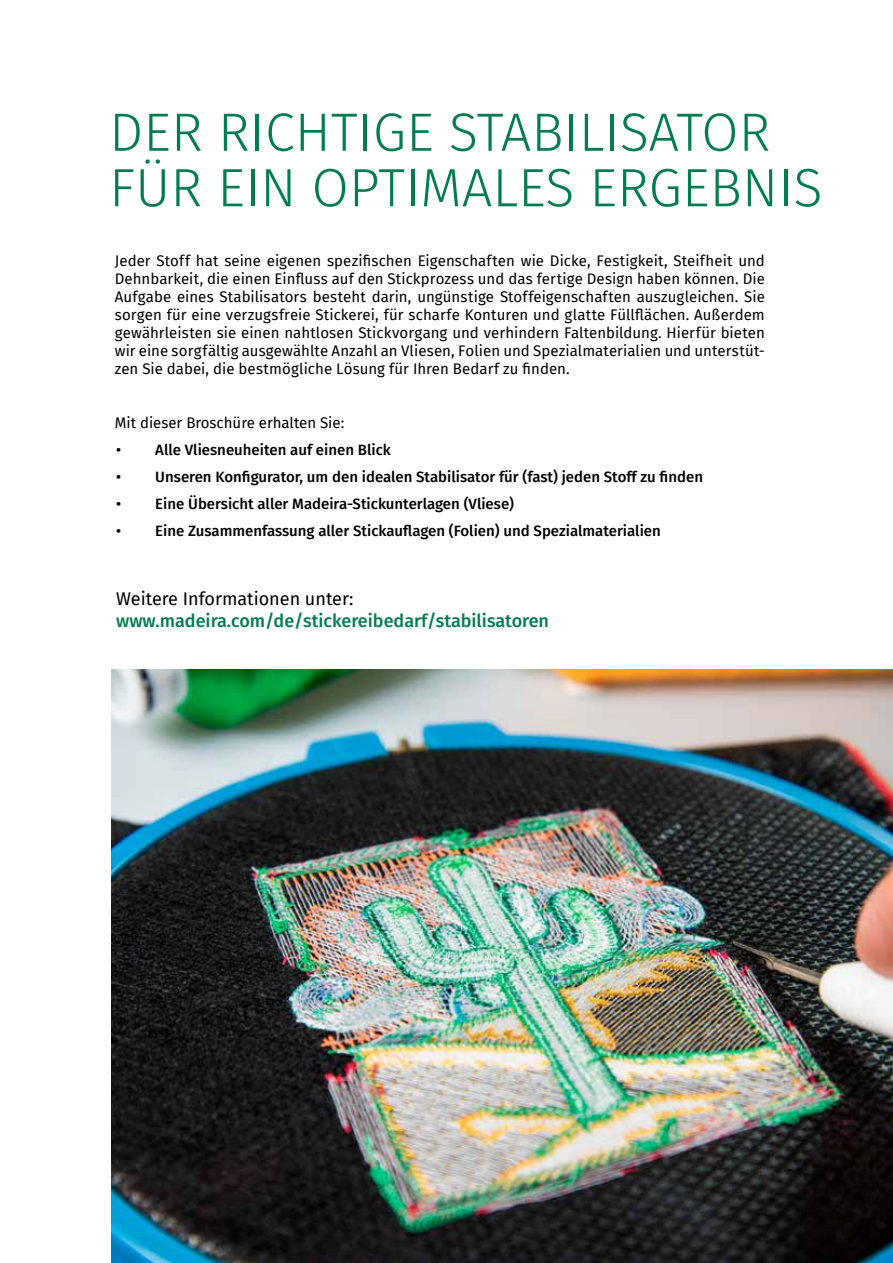
<style>
.page{position:relative;width:893px;height:1263px;background:#fff}
.page>*{position:absolute;margin:0;border:0;box-sizing:border-box;transform-origin:0 0}
.t1{font:300 54px/55.5px "Fira Sans";color:#007c50}
.t2{font:500 18px "Fira Sans";color:#007c50}
.t3{font:18px "Fira Sans";color:#000}
.t4{font:15px/18px "Fira Sans";color:#000;text-align:justify}
.t5{font:500 15px "Fira Sans";color:#000}
</style>
<div class="page">
<img style="left:112px;top:669px;width:781px;height:594px">
<h1 class="t1" style="left:109px;top:104px;width:715px">DER RICHTIGE STABILISATOR<br>FÜR EIN OPTIMALES ERGEBNIS</h1>
<p class="t4" style="left:115px;top:252px;width:652px">Jeder Stoff hat seine eigenen spezifischen Eigenschaften wie Dicke, Festigkeit, Steifheit und Dehnbarkeit, die einen Einfluss auf den Stickprozess und das fertige Design haben können. Die Aufgabe eines Stabilisators besteht darin, ungünstige Stoffeigenschaften auszugleichen. Sie sorgen für eine verzugsfreie Stickerei, für scharfe Konturen und glatte Füllflächen. Außerdem gewährleisten sie einen nahtlosen Stickvorgang und verhindern Faltenbildung. Hierfür bieten wir eine sorgfältig ausgewählte Anzahl an Vliesen, Folien und Spezialmaterialien und unterstüt&shy;zen Sie dabei, die bestmögliche Lösung für Ihren Bedarf zu finden.</p>
<p class="t4" style="left:115px;top:414px;width:231px">Mit dieser Broschüre erhalten Sie:</p>
<p class="t5" style="left:116px;top:438px;width:276px">• Alle Vliesneuheiten auf einen Blick</p>
<p class="t5" style="left:116px;top:465px;width:588px">• Unseren Konfigurator, um den idealen Stabilisator für (fast) jeden Stoff zu finden</p>
<p class="t5" style="left:116px;top:492px;width:399px">• Eine Übersicht aller Madeira-Stickunterlagen (Vliese)</p>
<p class="t5" style="left:116px;top:519px;width:546px">• Eine Zusammenfassung aller Stickauflagen (Folien) und Spezialmaterialien</p>
<p class="t3" style="left:116px;top:585px;width:239px">Weitere Informationen unter:</p>
<p class="t2" style="left:116px;top:606px;width:434px">www.madeira.com/de/stickereibedarf/stabilisatoren</p>
</div>
